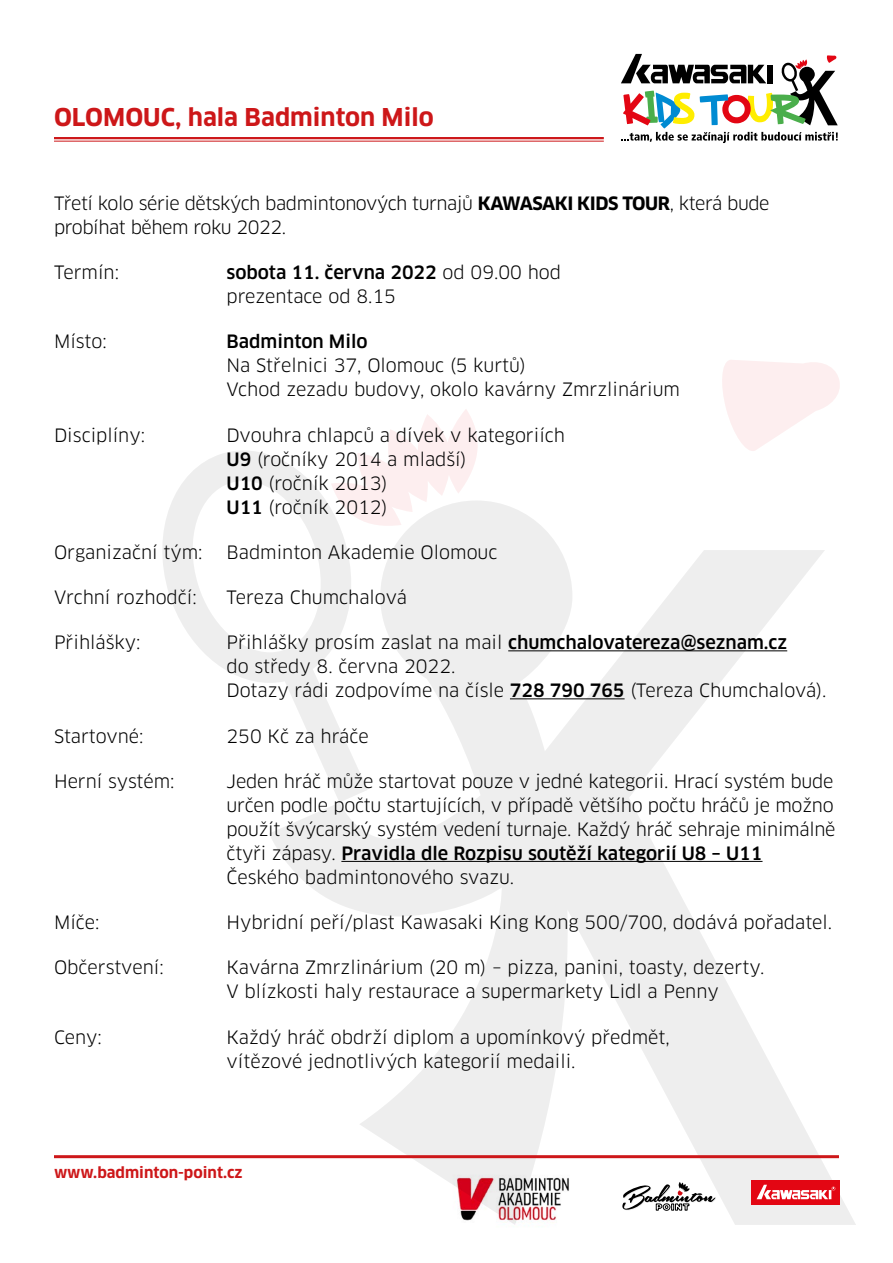
<style>
.page{position:relative;width:893px;height:1263px;background:#fff}
.page>*{position:absolute;margin:0;border:0;box-sizing:border-box;transform-origin:0 0}
.t1{font:700 24px "Clan";color:#cd1719}
.t2{font:18px/24px "Clan";color:#000}
.t3{font:18px/24px "Clan";letter-spacing:-.025em;color:#000}
.t4{font:500 18px "Clan";color:#000}
.t5{font:700 15px "Clan";color:#cd1719}
.s1{font-weight:700}
.s2{font-weight:500}
</style>
<div class="page">
<svg style="left:368px;top:409px;width:110px;height:91px"></svg>
<svg style="left:269px;top:500px;width:587px;height:725px"></svg>
<svg style="left:162px;top:451px;width:206px;height:351px"></svg>
<svg style="left:722px;top:360px;width:118px;height:91px"></svg>
<svg style="left:621px;top:54px;width:217px;height:89px"></svg>
<hr style="left:54px;top:141px;width:550px;height:1px;background:#cd1719">
<hr style="left:54px;top:137px;width:550px;height:2px;background:#cd1719">
<hr style="left:508px;top:650px;width:279px;height:1px;background:#000">
<hr style="left:510px;top:698px;width:115px;height:1px;background:#000">
<hr style="left:341px;top:861px;width:421px;height:1px;background:#000">
<hr style="left:54px;top:1155px;width:785px;height:3px;background:#cd1719">
<svg style="left:621px;top:1182px;width:95px;height:29px"></svg>
<div style="left:751px;top:1180px;width:89px;height:25px;background:#e30613"></div>
<svg style="left:757px;top:1185px;width:78px;height:14px"></svg>
<img style="left:445px;top:1166px;width:137px;height:59px">
<h1 class="t1" style="left:54px;top:103px;width:381px">OLOMOUC, hala Badminton Milo</h1>
<p class="t3" style="left:54px;top:191px;width:717px">Třetí kolo série dětských badmintonových turnajů <span class="s1">KAWASAKI KIDS TOUR</span>, která bude probíhat během roku 2022.</p>
<p class="t2" style="left:54px;top:260px;width:67px">Termín:</p>
<p class="t2" style="left:226px;top:260px;width:336px"><span class="s2">sobota 11. června 2022</span> od 09.00 hod prezentace od 8.15</p>
<p class="t2" style="left:54px;top:329px;width:54px">Místo:</p>
<p class="t4" style="left:226px;top:331px;width:143px">Badminton Milo</p>
<p class="t2" style="left:226px;top:353px;width:455px">Na Střelnici 37, Olomouc (5 kurtů)<br>Vchod zezadu budovy, okolo kavárny Zmrzlinárium</p>
<p class="t2" style="left:54px;top:423px;width:93px">Disciplíny:</p>
<p class="t2" style="left:226px;top:423px;width:340px">Dvouhra chlapců a dívek v kategoriích<br><span class="s2">U9</span> (ročníky 2014 a mladší)<br><span class="s2">U10</span> (ročník 2013)<br><span class="s2">U11</span> (ročník 2012)</p>
<p class="t2" style="left:54px;top:540px;width:150px">Organizační tým:</p>
<p class="t2" style="left:226px;top:540px;width:273px">Badminton Akademie Olomouc</p>
<p class="t2" style="left:54px;top:585px;width:144px">Vrchní rozhodčí:</p>
<p class="t2" style="left:226px;top:585px;width:182px">Tereza Chumchalová</p>
<p class="t2" style="left:54px;top:630px;width:88px">Přihlášky:</p>
<p class="t2" style="left:226px;top:630px;width:602px">Přihlášky prosím zaslat na mail <span class="s2">chumchalovatereza@seznam.cz<br></span>do středy 8. června 2022.<br>Dotazy rádi zodpovíme na čísle <span class="s2">728 790 765</span> (Tereza Chumchalová).</p>
<p class="t2" style="left:54px;top:724px;width:91px">Startovné:</p>
<p class="t2" style="left:226px;top:724px;width:144px">250 Kč za hráče</p>
<p class="t2" style="left:54px;top:769px;width:122px">Herní systém:</p>
<p class="t2" style="left:226px;top:769px;width:611px">Jeden hráč může startovat pouze v jedné kategorii. Hrací systém bude určen podle počtu startujících, v případě většího počtu hráčů je možno použít švýcarský systém vedení turnaje. Každý hráč sehraje minimálně čtyři zápasy. <span class="s2">Pravidla dle Rozpisu soutěží kategorií U8 – U11<br></span>Českého badmintonového svazu.</p>
<p class="t2" style="left:54px;top:910px;width:47px">Míče:</p>
<p class="t2" style="left:226px;top:910px;width:607px">Hybridní peří/plast Kawasaki King Kong 500/700, dodává pořadatel.</p>
<p class="t2" style="left:54px;top:955px;width:111px">Občerstvení:</p>
<p class="t2" style="left:226px;top:955px;width:539px">Kavárna Zmrzlinárium (20 m) – pizza, panini, toasty, dezerty.<br>V blízkosti haly restaurace a supermarkety Lidl a Penny</p>
<p class="t2" style="left:54px;top:1025px;width:50px">Ceny:</p>
<p class="t2" style="left:226px;top:1025px;width:445px">Každý hráč obdrží diplom a upomínkový předmět, vítězové jednotlivých kategorií medaili.</p>
<p class="t5" style="left:54px;top:1163px;width:190px">www.badminton-point.cz</p>
</div>
